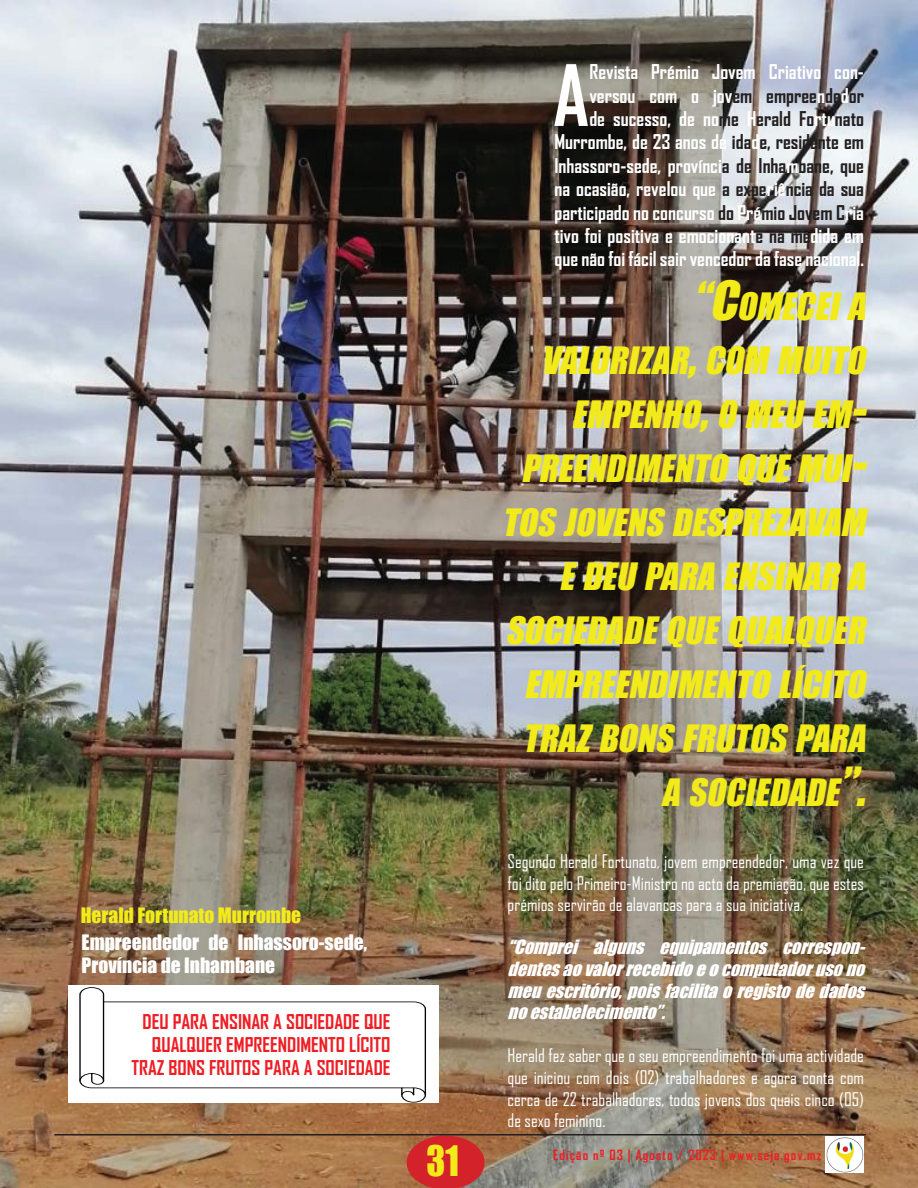
<style>
.page{position:relative;width:918px;height:1188px;background:#fff}
.page>*{position:absolute;margin:0;border:0;box-sizing:border-box;transform-origin:0 0}
.t1{font:700 80.7px "Agency FB";color:#fff}
.t2{font:38.7px "Impact";color:#f2eb19;scale:.92 1}
.t3{font:italic 34.65px/54px "Impact";color:#f2eb19;text-align:right}
.t4{font:700 19.5px/23.4px "Agency FB";color:#fff;text-align:right}
.t5{font:700 19.5px/23.4px "Agency FB";color:#ee1d23;text-align:right}
.t6{font:19.5px/23.4px "Impact";color:#fff}
.t7{font:19.5px "Impact";color:#f2eb19}
.t8{font:18px/21.6px "Agency FB";color:#fff;text-align:justify}
.t9{font:italic 18px/21.6px "Impact";color:#fff;text-align:justify}
.t10{font:700 13.5px "Agency FB";letter-spacing:.08em;color:#ed2026}
.s1{color:#231f20}
.s2{font-size:49.5px}
</style>
<div class="page">
<img style="left:0;top:0;width:918px;height:1188px">
<div style="left:68px;top:986px;width:371px;height:117px;background:#fff"></div>
<svg style="left:79px;top:987px;width:347px;height:116px"></svg>
<svg style="left:407px;top:1136px;width:78px;height:52px;background:#c83131"></svg>
<img style="left:825px;top:1136px;width:39px;height:36px">
<hr style="left:54px;top:1134px;width:812px;height:2px;background:#231f20">
<p class="t7" style="left:81px;top:900px;width:222px">Herald Fortunato Murrombe</p>
<p class="t6" style="left:82px;top:930px;width:287px">Empreendedor de Inhassoro-sede,<br>Província de Inhambane</p>
<p class="t5" style="left:131px;top:1009px;width:261px">DEU PARA ENSINAR A SOCIEDADE QUE<br>QUALQUER EMPREENDIMENTO LÍCITO<br>TRAZ BONS FRUTOS PARA A SOCIEDADE</p>
<h1 class="t1" style="left:553px;top:45px;width:38px">A</h1>
<p class="t4" style="left:554px;top:60px;width:311px">Revista Prémio Jovem Criativo con&shy;versou com o jov<span class="s1">em empree</span>n<span class="s1">de</span>d<span class="s1">or<br></span>de sucesso, de no<span class="s1">me</span> H<span class="s1">erald Fo</span>rtu<span class="s1">nato </span>Murrombe, de 23 anos de <span class="s1">ida</span>d<span class="s1">e, residente em </span>Inhassoro-sede, provínci<span class="s1">a de Inha</span>m<span class="s1">bane, que </span>na ocasião, revelou que <span class="s1">a expe</span>riê<span class="s1">ncia da sua </span>participado no concurso <span class="s1">do</span> Pré<span class="s1">mio Jovem C</span>ria tivo foi positiva e emocionant<span class="s1">e na me</span>dida em que não foi fácil sair vencedor da fase nacional.</p>
<h3 class="t3" style="left:502px;top:278px;width:378px"><span class="s2">“C</span>OMECEI A<br>VALORIZAR<span class="s2">,</span>COM MUITO<br>EMPENHO<span class="s2">,</span>O MEU EM<span class="s2">-<br></span>PREENDIMENTO QUE MUI<span class="s2">-<br></span>TOS JOVENS DESPREZAVAM<br>E DEU PARA ENSINAR A<br>SOCIEDADE QUE QUALQUER<br>EMPREENDIMENTO LÍCITO<br>TRAZ BONS FRUTOS PARA<br>A SOCIEDADE<span class="s2">”.</span></h3>
<p class="t8" style="left:508px;top:850px;width:358px">Segundo Herald Fortunato, jovem empreendedor, uma vez que foi dito pelo Primeiro-Ministro no acto da premiação, que estes prémios servirão de alavancas para a sua iniciativa.</p>
<p class="t9" style="left:508px;top:936px;width:365px">“Comprei alguns equipamentos correspon&shy;dentesaovalorrecebidoeocomputadorusono meuescritório,poisfacilitaoregistodedados noestabelecimento”.</p>
<p class="t8" style="left:508px;top:1045px;width:358px">Herald fez saber que o seu empreendimento foi uma actividade que iniciou com dois (02) trabalhadores e agora conta com cerca de 22 trabalhadores, todos jovens dos quais cinco (05) de sexo feminino.</p>
<h2 class="t2" style="left:427px;top:1131px;width:37px">31</h2>
<p class="t10" style="left:553px;top:1147px;width:270px">Edição nº 03 | Agosto / 2023 | www.seje.gov.mz</p>
</div>
